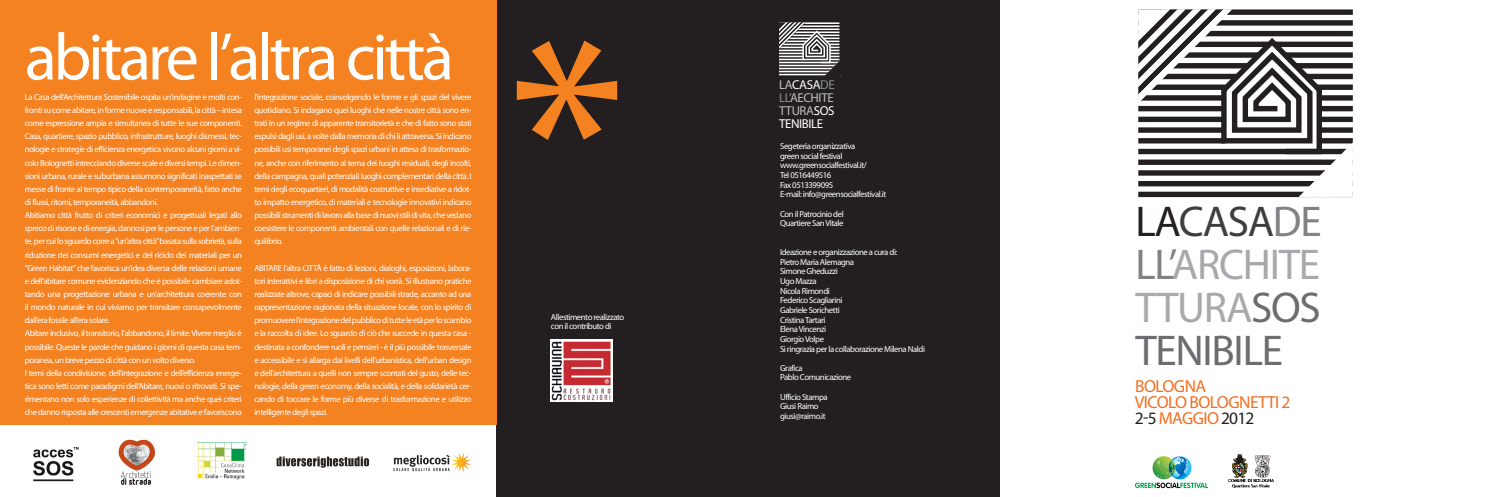
<style>
.page{position:relative;width:1489px;height:497px;background:#fff}
.page>*{position:absolute;margin:0;border:0;box-sizing:border-box;transform-origin:0 0}
.t1{font:282.62px "Myriad Pro";color:#f58220}
.t2{font:66.5px "Myriad Pro";letter-spacing:-.05em;color:#fff}
.t3{font:43.14px/42.9px "Myriad Pro";letter-spacing:-.03em;color:#a8a9ad;text-align:justify}
.t4{font:17.41px/16.4px "Myriad Pro";letter-spacing:-.03em;color:#f36e21}
.t5{font:17.41px "Myriad Pro";letter-spacing:-.045em;color:#231f20}
.t6{font:12.86px/12.9px "Myriad Pro";letter-spacing:-.03em;color:#fff;text-align:justify}
.t7{font:8.75px/13.1px "Myriad Pro";letter-spacing:-.05em;color:#fff}
.s1{color:#c2c3c6}
.s2{color:#8b8d90}
.s3{color:#bcbdc0}
.s4{color:#231f20}
.s5{color:#3e3e3f}
.s6{color:#808285}
.s7{color:#6c6d70}
.s8{color:#f36e21}
</style>
<div class="page">
<div style="left:496px;top:1px;width:504px;height:495px;background:#231f20"></div>
<div style="left:0;top:1px;width:496px;height:423px;background:#f58220"></div>
<svg style="left:1138px;top:9px;width:214px;height:188px"></svg>
<svg style="left:1134px;top:456px;width:73px;height:31px"></svg>
<img style="left:33px;top:447px;width:46px;height:35px">
<svg style="left:118px;top:439px;width:37px;height:45px"></svg>
<svg style="left:779px;top:22px;width:61px;height:55px"></svg>
<img style="left:551px;top:339px;width:61px;height:61px">
<img style="left:1228px;top:454px;width:46px;height:34px">
<svg style="left:393px;top:452px;width:78px;height:20px"></svg>
<img style="left:195px;top:442px;width:52px;height:38px">
<img style="left:276px;top:456px;width:93px;height:11px">
<h2 class="t2" style="left:25px;top:16px;width:430px">abitare l’altra città</h2>
<h1 class="t1" style="left:508px;top:-35px;width:119px">*</h1>
<p class="t7" style="left:25px;top:90px;width:219px">La Casa dell’Architettura Sostenibile ospita un’indagine e molti con&shy;fronti su come abitare, in forme nuove e responsabili, la città – intesa come espressione ampia e simultanea di tutte le sue componenti.<br>Casa, quartiere, spazio pubblico, infrastrutture, luoghi dismessi, tec&shy;nologie e strategie di efficienza energetica vivono alcuni giorni a vi&shy;colo Bolognetti intrecciando diverse scale e diversi tempi. Le dimen&shy;sioni urbana, rurale e suburbana assumono significati inaspettati se messe di fronte al tempo tipico della contemporaneità, fatto anche di flussi, ritorni, temporaneità, abbandoni.<br>Abitiamo città frutto di criteri economici e progettuali legati allo spreco di risorse e di energia, dannosi per le persone e per l’ambien&shy;te, per cui lo sguardo corre a “un’altra città”basata sulla sobrietà, sulla riduzione dei consumi energetici e del riciclo dei materiali per un “Green Habitat” che favorisca un’idea diversa delle relazioni umane e dell’abitare comune evidenziando che è possibile cambiare adot&shy;tando una progettazione urbana e un’architettura coerente con il mondo naturale in cui viviamo per transitare consapevolmente dall’era fossile all’era solare.<br>Abitare inclusivo, il transitorio, l’abbandono, il limite. Vivere meglio è possibile. Queste le parole che guidano i giorni di questa casa tem&shy;poranea, un breve pezzo di città con un volto diverso.<br>I temi della condivisione, dell’integrazione e dell’efficienza energe&shy;tica sono letti come paradigmi dell’Abitare, nuovi o ritrovati. Si spe&shy;rimentano non solo esperienze di collettività ma anche quei criteri che danno risposta alle crescenti emergenze abitative e favoriscono</p>
<p class="t7" style="left:254px;top:90px;width:219px;text-align:justify">l’integrazione sociale, coinvolgendo le forme e gli spazi del vivere quotidiano. Si indagano quei luoghi che nelle nostre città sono en&shy;trati in un regime di apparente transitorietà e che di fatto sono stati espulsi dagli usi, a volte dalla memoria di chi li attraversa. Si indicano possibili usi temporanei degli spazi urbani in attesa di trasformazio&shy;ne, anche con riferimento al tema dei luoghi residuali, degli incolti, della campagna, quali potenziali luoghi complementari della città. I temi degli ecoquartieri, di modalità costruttive e insediative a ridot&shy;to impatto energetico, di materiali e tecnologie innovativi indicano possibili strumenti di lavoro alla base di nuovi stili di vita, che vedano coesistere le componenti ambientali con quelle relazionali e di rie&shy;quilibrio.</p>
<p class="t7" style="left:254px;top:261px;width:219px;text-align:justify">ABITARE l’altra CITTÀ è fatto di lezioni, dialoghi, esposizioni, labora&shy;tori interattivi e libri a disposizione di chi vorrà. Si illustrano pratiche realizzate altrove, capaci di indicare possibili strade, accanto ad una rappresentazione ragionata della situazione locale, con lo spirito di promuovere l’integrazione del pubblico di tutte le età per lo scambio e la raccolta di idee. Lo sguardo di ciò che succede in questa casa - destinata a confondere ruoli e pensieri - è il più possibile trasversale e accessibile e si allarga dai livelli dell’urbanistica, dell’urban design e dell’architettura a quelli non sempre scontati del gusto, delle tec&shy;nologie, della green economy, della socialità, e della solidarietà cer&shy;cando di toccare le forme più diverse di trasformazione e utilizzo intelligente degli spazi.</p>
<p class="t7" style="left:551px;top:311px;width:75px;line-height:9.6px">Allestimento realizzato con il contributo di</p>
<h3 class="t6" style="left:779px;top:78px;width:57px"><span class="s1">LA</span>CASA<span class="s2">DE LL’</span><span class="s3">AECHITE TTURA</span>SOS TENIBILE</h3>
<p class="t7" style="left:780px;top:141px;width:108px;line-height:9.6px">Segeteria organizzativa<br>green social festival www.greensocialfestival.it/<br>Tel 0516449516<br>Fax 0513399095<br>E-mail: info@greensocialfestival.it</p>
<p class="t7" style="left:780px;top:208px;width:65px;line-height:9.6px">Con il Patrocinio del<br>Quartiere San Vitale</p>
<p class="t7" style="left:780px;top:247px;width:146px;line-height:9.6px">Ideazione e organizzazione a cura di:<br>Pietro Maria Alemagna<br>Simone Gheduzzi<br>Ugo Mazza<br>Nicola Rimondi<br>Federico Scagliarini<br>Gabriele Sorichetti<br>Cristina Tartari<br>Elena Vincenzi<br>Giorgio Volpe<br>Si ringrazia per la collaborazione Milena Naldi</p>
<p class="t7" style="left:780px;top:362px;width:73px;line-height:9.6px">Grafica<br>Pablo Comunicazione</p>
<p class="t7" style="left:780px;top:391px;width:49px;line-height:9.6px">Ufficio Stampa<br>Giusi Raimo giusi@raimo.it</p>
<h3 class="t3" style="left:1135px;top:199px;width:188px"><span class="s4">LA</span><span class="s5">CASA</span><span class="s6">DE LL’</span>ARCHITE TTURA<span class="s7">SOS TENIBILE</span></h3>
<h3 class="t4" style="left:1134px;top:377px;width:157px">BOLOGNA<br>VICOLO BOLOGNETTI 2</h3>
<h3 class="t5" style="left:1134px;top:407px;width:121px">2-5 <span class="s8">MAGGIO</span> 2012</h3>
</div>
